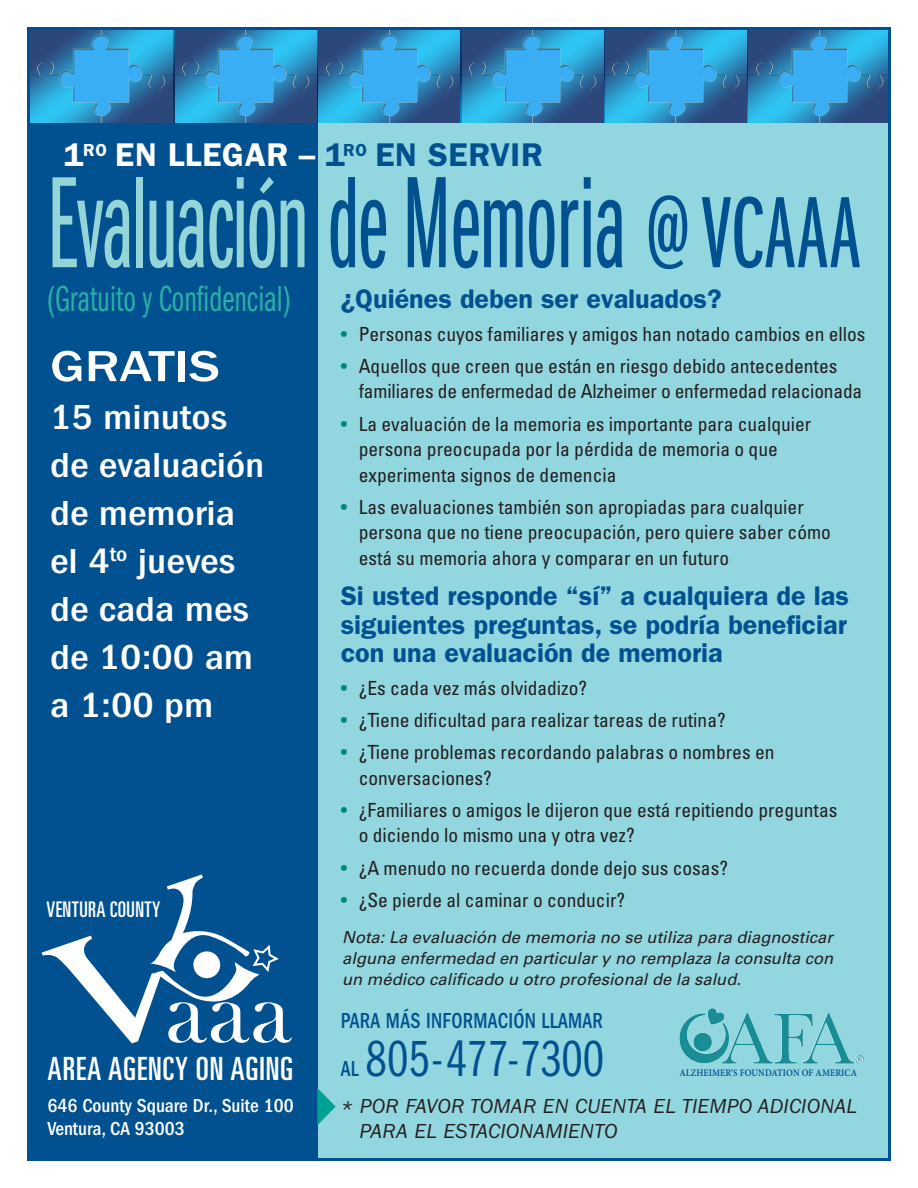
<style>
.page{position:relative;width:918px;height:1188px;background:#fff}
.page>*{position:absolute;margin:0;border:0;box-sizing:border-box;transform-origin:0 0}
.t1{font:135px "ITC Franklin Gothic Std Bk X Cp";letter-spacing:-.01em;color:#94d5d7;scale:.8 1}
.t2{font:52.5px "ITC Franklin Gothic Std Bk Cp";letter-spacing:.01em;color:#015190;scale:.93 1}
.t3{font:500 45px "ITC Franklin Gothic Std";color:#fff;scale:1.2 1}
.t4{font:37.5px "ITC Franklin Gothic Std Bk Cp";color:#29afa7;scale:.85 1}
.t5{font:500 condensed 36px/48px "ITC Franklin Gothic Std";color:#fff;scale:1.16 1}
.t6{font:600 33px "ITC Franklin Gothic Std";letter-spacing:.02em;color:#fff}
.t7{font:ultra-condensed 32.1px "Univers LT Std";letter-spacing:.03em;color:#fff}
.t8{font:600 27px/28.5px "ITC Franklin Gothic Std";color:#015190;text-align:justify}
.t9{font:500 condensed 22.5px/48px "ITC Franklin Gothic Std";letter-spacing:.015em;color:#015190;scale:.88 1}
.t10{font:ultra-condensed 21.6px "Univers LT Std";letter-spacing:.02em;color:#fff;scale:.95 1}
.t11{font:italic 21px/25.2px "ITC Franklin Gothic Std";letter-spacing:.01em;color:#231f20}
.t12{font:condensed 19.5px/25.5px "Univers LT Std";color:#231f20}
.t13{font:500 condensed 19.5px/23.4px "ITC Franklin Gothic Std";color:#fff}
.t14{font:italic 16.5px/21px "Univers LT Std";color:#231f20;text-align:justify}
.t15{font:600 10.05px "Minion Pro";letter-spacing:.01em;color:#015190;scale:.9 1}
.s1{color:#015190}
.s2{font-size:105px;color:#015190}
.s3{color:#00877d}
.s4{font-size:22.5px}
</style>
<div class="page">
<div style="left:228px;top:28px;width:663px;height:1132px;background:#92d6df"></div>
<div style="left:27px;top:27px;width:290px;height:1134px;background:#015190"></div>
<svg style="left:42px;top:874px;width:250px;height:169px"></svg>
<img style="left:317px;top:31px;width:570px;height:92px">
<svg style="left:31px;top:31px;width:286px;height:92px;background:#318cc2"></svg>
<img style="left:707px;top:1009px;width:39px;height:46px">
<svg style="left:317px;top:1088px;width:19px;height:37px"></svg>
<h3 class="t6" style="left:64px;top:136px;width:481px">1<sup>RO</sup> EN LLEGAR – <span class="s1">1</span><sup>RO</sup> <span class="s1">EN SERVIR</span></h3>
<h1 class="t1" style="left:47px;top:153px;width:1018px">Evaluación <span class="s1">de Memoria</span> <span class="s2">@ VCAAA</span></h1>
<h3 class="t4" style="left:47px;top:278px;width:288px">(Gratuito y Confidencial)</h3>
<h3 class="t8" style="left:341px;top:285px;width:382px">¿Quiénes deben ser evaluados?</h3>
<p class="t12" style="left:341px;top:321px;width:526px"><span class="s3">•</span> Personas cuyos familiares y amigos han notado cambios en ellos</p>
<p class="t12" style="left:359px;top:353px;width:505px;text-indent:-18px"><span class="s3">•</span> Aquellos que creen que están en riesgo debido antecedentes familiares de enfermedad de Alzheimer o enfermedad relacionada</p>
<p class="t12" style="left:359px;top:411px;width:454px;text-indent:-18px"><span class="s3">•</span> La evaluación de la memoria es importante para cualquier persona preocupada por la pérdida de memoria o que experimenta signos de demencia</p>
<p class="t12" style="left:359px;top:494px;width:474px;text-indent:-18px"><span class="s3">•</span> Las evaluaciones también son apropiadas para cualquier persona que no tiene preocupación, pero quiere saber cómo está su memoria ahora y comparar en un futuro</p>
<h3 class="t8" style="left:341px;top:582px;width:510px">Si usted responde “sí” a cualquiera de las siguientes preguntas, se podría beneficiar con una evaluación de memoria</h3>
<p class="t12" style="left:341px;top:675px;width:248px"><span class="s3">•</span> ¿Es cada vez más olvidadizo?</p>
<p class="t12" style="left:341px;top:707px;width:387px"><span class="s3">•</span> ¿Tiene dificultad para realizar tareas de rutina?</p>
<p class="t12" style="left:359px;top:739px;width:417px;text-indent:-18px"><span class="s3">•</span> ¿Tiene problemas recordando palabras o nombres en conversaciones?</p>
<p class="t12" style="left:359px;top:797px;width:480px;text-indent:-18px"><span class="s3">•</span> ¿Familiares o amigos le dijeron que está repitiendo preguntas o diciendo lo mismo una y otra vez?</p>
<p class="t12" style="left:341px;top:855px;width:389px"><span class="s3">•</span> ¿A menudo no recuerda donde dejo sus cosas?</p>
<p class="t12" style="left:341px;top:887px;width:286px"><span class="s3">•</span> ¿Se pierde al caminar o conducir?</p>
<h3 class="t3" style="left:50px;top:341px;width:143px">GRATIS</h3>
<h3 class="t5" style="left:50px;top:393px;width:186px">15 minutos de evaluación de memoria el 4<sup>to</sup> jueves de cada mes de 10:00 am a 1:00 pm</h3>
<p class="t10" style="left:47px;top:897px;width:121px">VENTURA COUNTY</p>
<h3 class="t7" style="left:48px;top:1050px;width:247px">AREA AGENCY ON AGING</h3>
<p class="t13" style="left:48px;top:1094px;width:248px">646 County Square Dr., Suite 100<br>Ventura, CA 93003</p>
<p class="t14" style="left:342px;top:926px;width:493px">Nota: La evaluación de memoria no se utiliza para diagnosticar alguna enfermedad en particular y no remplaza la consulta con un médico calificado u otro profesional de la salud.</p>
<p class="t9" style="left:341px;top:997px;width:300px">PARA MÁS INFORMACIÓN LLAMAR<br>AL</p>
<h2 class="t2" style="left:366px;top:1030px;width:258px">805-477-7300</h2>
<p class="t11" style="left:360px;top:1093px;width:499px;text-indent:-19px"><span class="s4">*</span> POR FAVOR TOMAR EN CUENTA EL TIEMPO ADICIONAL<br>PARA EL ESTACIONAMIENTO</p>
<p class="t15" style="left:679px;top:1066px;width:199px">ALZHEIMER’S FOUNDATION OF AMERICA</p>
</div>
